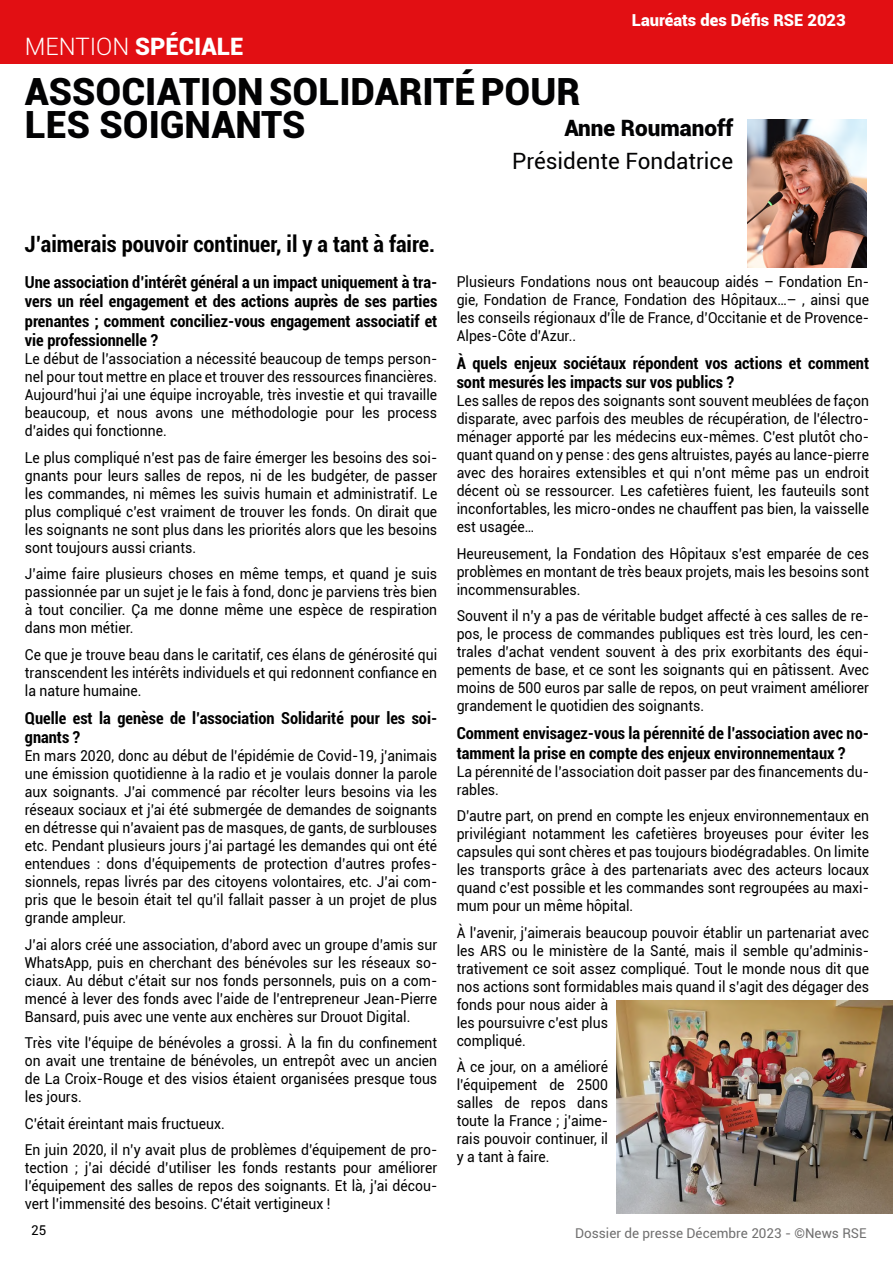
<style>
.page{position:relative;width:893px;height:1263px;background:#fff}
.page>*{position:absolute;margin:0;border:0;box-sizing:border-box;transform-origin:0 0}
.t1{font:900 37.5px/33px "Roboto";color:#020203}
.t2{font:900 24px "Roboto";color:#fff}
.t3{font:700 condensed 22.5px "Roboto";color:#000}
.t4{font:22.5px "Roboto";color:#020203}
.t5{font:900 22.5px "Roboto";color:#020203}
.t6{font:700 condensed 16.5px/19.5px "Roboto";color:#000}
.t7{font:900 16.5px "Roboto";color:#fff}
.t8{font:15px/18px "Roboto";color:#000;text-align:justify;scale:.93 1}
.t9{font:13.5px "Roboto";color:#706f6f}
.t10{font:13.5px "Roboto";color:#000}
.s1{font-weight:300}
</style>
<div class="page">
<div style="left:0;top:0;width:893px;height:64px;background:#e20f13"></div>
<img style="left:747px;top:119px;width:120px;height:149px">
<img style="left:617px;top:1000px;width:276px;height:214px">
<h2 class="t2" style="left:25px;top:30px;width:220px"><span class="s1">MENTION</span> SPÉCIALE</h2>
<p class="t7" style="left:632px;top:8px;width:215px">Lauréats des Défis RSE 2023</p>
<h1 class="t1" style="left:25px;top:73px;width:557px">ASSOCIATION SOLIDARITÉ POUR<br>LES SOIGNANTS</h1>
<h3 class="t5" style="left:564px;top:112px;width:170px">Anne Roumanoff</h3>
<h3 class="t4" style="left:512px;top:145px;width:223px">Présidente Fondatrice</h3>
<h3 class="t3" style="left:25px;top:228px;width:412px">J’aimerais pouvoir continuer, il y a tant à faire.</h3>
<p class="t6" style="left:25px;top:271px;width:414px;text-align:justify">Une association d’intérêt général a un impact uniquement à tra&shy;vers un réel engagement et des actions auprès de ses parties prenantes ; comment conciliez-vous engagement associatif et vie professionnelle ?</p>
<p class="t8" style="left:25px;top:349px;width:445px">Le début de l’association a nécessité beaucoup de temps person&shy;nel pour tout mettre en place et trouver des ressources financières.<br>Aujourd’hui j’ai une équipe incroyable, très investie et qui travaille beaucoup, et nous avons une méthodologie pour les process d’aides qui fonctionne.</p>
<p class="t8" style="left:25px;top:448px;width:445px">Le plus compliqué n’est pas de faire émerger les besoins des soi&shy;gnants pour leurs salles de repos, ni de les budgéter, de passer les commandes, ni mêmes les suivis humain et administratif. Le plus compliqué c’est vraiment de trouver les fonds. On dirait que les soignants ne sont plus dans les priorités alors que les besoins sont toujours aussi criants.</p>
<p class="t8" style="left:25px;top:564px;width:445px">J’aime faire plusieurs choses en même temps, et quand je suis passionnée par un sujet je le fais à fond, donc je parviens très bien à tout concilier. Ça me donne même une espèce de respiration dans mon métier.</p>
<p class="t8" style="left:25px;top:645px;width:445px">Ce que je trouve beau dans le caritatif, ces élans de générosité qui transcendent les intérêts individuels et qui redonnent confiance en la nature humaine.</p>
<p class="t6" style="left:25px;top:707px;width:414px">Quelle est la genèse de l’association Solidarité pour les soi&shy;gnants ?</p>
<p class="t8" style="left:25px;top:746px;width:445px">En mars 2020, donc au début de l’épidémie de Covid-19, j’animais une émission quotidienne à la radio et je voulais donner la parole aux soignants. J’ai commencé par récolter leurs besoins via les réseaux sociaux et j’ai été submergée de demandes de soignants en détresse qui n’avaient pas de masques, de gants, de surblouses etc. Pendant plusieurs jours j’ai partagé les demandes qui ont été entendues : dons d’équipements de protection d’autres profes&shy;sionnels, repas livrés par des citoyens volontaires, etc. J’ai com&shy;pris que le besoin était tel qu’il fallait passer à un projet de plus grande ampleur.</p>
<p class="t8" style="left:25px;top:935px;width:445px">J’ai alors créé une association, d’abord avec un groupe d’amis sur WhatsApp, puis en cherchant des bénévoles sur les réseaux so&shy;ciaux. Au début c’était sur nos fonds personnels, puis on a com&shy;mencé à lever des fonds avec l’aide de l’entrepreneur Jean-Pierre Bansard, puis avec une vente aux enchères sur Drouot Digital.</p>
<p class="t8" style="left:25px;top:1033px;width:445px">Très vite l’équipe de bénévoles a grossi. À la fin du confinement on avait une trentaine de bénévoles, un entrepôt avec un ancien de La Croix-Rouge et des visios étaient organisées presque tous les jours.</p>
<p class="t8" style="left:25px;top:1110px;width:445px;line-height:26.5px">C’était éreintant mais fructueux.<br>En juin 2020, il n’y avait plus de problèmes d’équipement de pro-</p>
<p class="t8" style="left:25px;top:1158px;width:445px">tection ; j’ai décidé d’utiliser les fonds restants pour améliorer l’équipement des salles de repos des soignants. Et là, j’ai décou&shy;vert l’immensité des besoins. C’était vertigineux !</p>
<p class="t8" style="left:457px;top:272px;width:445px">Plusieurs Fondations nous ont beaucoup aidés – Fondation En&shy;gie, Fondation de France, Fondation des Hôpitaux…– , ainsi que les conseils régionaux d’Île de France, d’Occitanie et de Provence-Alpes-Côte d’Azur..</p>
<p class="t6" style="left:457px;top:352px;width:414px">À quels enjeux sociétaux répondent vos actions et comment sont mesurés les impacts sur vos publics ?</p>
<p class="t8" style="left:457px;top:391px;width:445px">Les salles de repos des soignants sont souvent meublées de façon disparate, avec parfois des meubles de récupération, de l’électro&shy;ménager apporté par les médecins eux-mêmes. C’est plutôt cho&shy;quant quand on y pense : des gens altruistes, payés au lance-pierre avec des horaires extensibles et qui n’ont même pas un endroit décent où se ressourcer. Les cafetières fuient, les fauteuils sont inconfortables, les micro-ondes ne chauffent pas bien, la vaisselle est usagée…</p>
<p class="t8" style="left:457px;top:544px;width:445px">Heureusement, la Fondation des Hôpitaux s’est emparée de ces problèmes en montant de très beaux projets, mais les besoins sont incommensurables.</p>
<p class="t8" style="left:457px;top:606px;width:445px">Souvent il n’y a pas de véritable budget affecté à ces salles de re&shy;pos, le process de commandes publiques est très lourd, les cen&shy;trales d’achat vendent souvent à des prix exorbitants des équi&shy;pements de base, et ce sont les soignants qui en pâtissent. Avec moins de 500 euros par salle de repos, on peut vraiment améliorer grandement le quotidien des soignants.</p>
<p class="t6" style="left:457px;top:723px;width:414px">Comment envisagez-vous la pérennité de l’association avec no&shy;tamment la prise en compte des enjeux environnementaux ?</p>
<p class="t8" style="left:457px;top:762px;width:445px">La pérennité de l’association doit passer par des financements du&shy;rables.</p>
<p class="t8" style="left:457px;top:806px;width:445px">D’autre part, on prend en compte les enjeux environnementaux en privilégiant notamment les cafetières broyeuses pour éviter les capsules qui sont chères et pas toujours biodégradables. On limite les transports grâce à des partenariats avec des acteurs locaux quand c’est possible et les commandes sont regroupées au maxi&shy;mum pour un même hôpital.</p>
<p class="t8" style="left:457px;top:923px;width:445px;text-align:left">À l’avenir, j’aimerais beaucoup pouvoir établir un partenariat avec les ARS ou le ministère de la Santé, mais il semble qu’adminis&shy;trativement ce soit assez compliqué. Tout le monde nous dit que nos actions sont formidables mais quand il s’agit des dégager des fonds pour nous aider à<br>les poursuivre c’est plus<br>compliqué.</p>
<p class="t8" style="left:457px;top:1057px;width:164px">À ce jour, on a amélioré l’équipement de 2500 salles de repos dans toute la France ; j’aime&shy;rais pouvoir continuer, il y a tant à faire.</p>
<p class="t10" style="left:31px;top:1220px;width:17px">25</p>
<p class="t9" style="left:575px;top:1223px;width:293px">Dossier de presse Décembre 2023 - ©News RSE</p>
</div>
